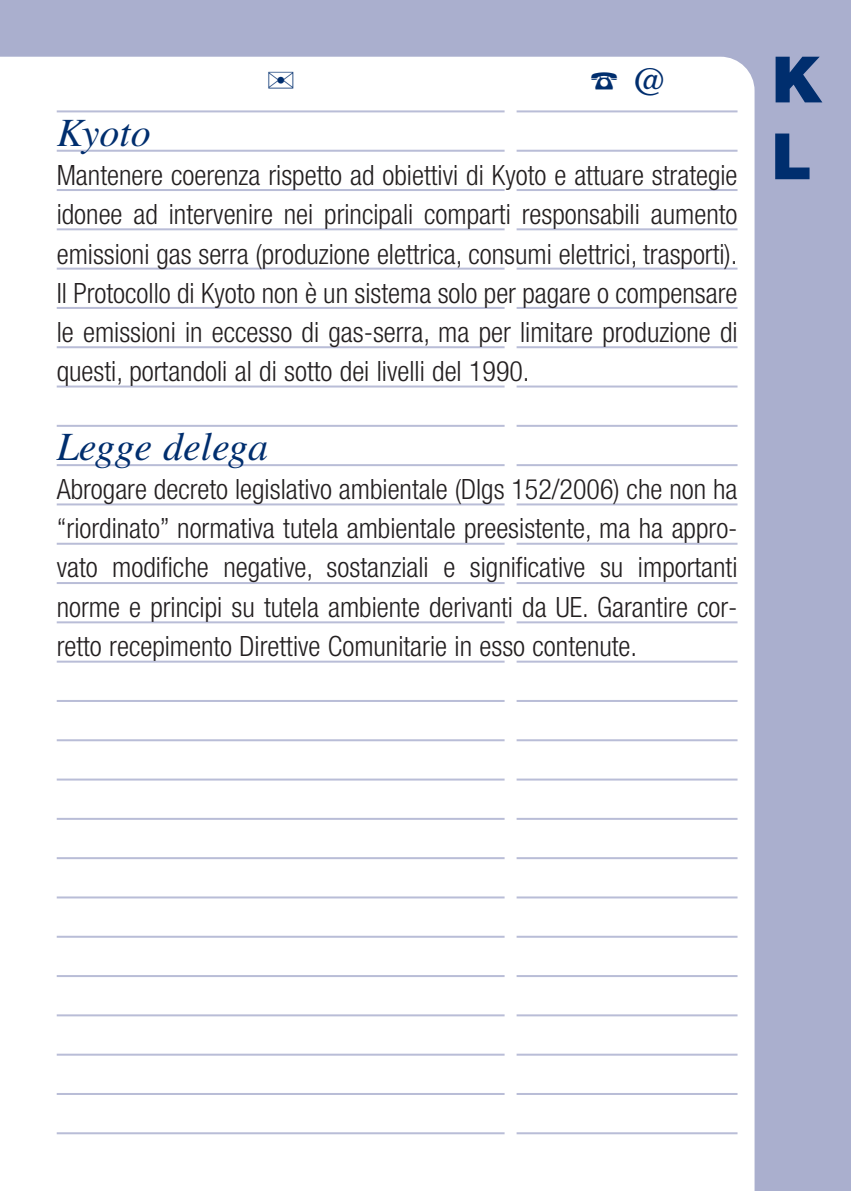
<style>
.page{position:relative;width:851px;height:1191px;background:#fff}
.page>*{position:absolute;margin:0;border:0;box-sizing:border-box;transform-origin:0 0}
.t1{font:900 64px/76.8px "Helvetica Neue";color:#002e6e}
.t2{font:italic 40px "Times";color:#002e6e}
.t3{font:40px "Times";color:#002e6e}
.t4{font:300 condensed 28px/39.2px "Helvetica Neue";color:#231f20;text-align:justify}
</style>
<div class="page">
<div style="left:0;top:0;width:850px;height:1190px;background:#aaafce"></div>
<div style="left:0;top:57px;width:754px;height:1133px;background:#fff"></div>
<hr style="left:57px;top:110px;width:680px;height:2px;background:#b9bdd7">
<hr style="left:57px;top:150px;width:680px;height:2px;background:#b9bdd7">
<hr style="left:57px;top:189px;width:680px;height:2px;background:#b9bdd7">
<hr style="left:57px;top:228px;width:680px;height:2px;background:#b9bdd7">
<hr style="left:57px;top:268px;width:680px;height:2px;background:#b9bdd7">
<hr style="left:57px;top:307px;width:680px;height:2px;background:#b9bdd7">
<hr style="left:57px;top:346px;width:680px;height:2px;background:#b9bdd7">
<hr style="left:57px;top:385px;width:680px;height:2px;background:#b9bdd7">
<hr style="left:57px;top:425px;width:680px;height:2px;background:#b9bdd7">
<hr style="left:57px;top:464px;width:680px;height:2px;background:#b9bdd7">
<hr style="left:57px;top:503px;width:680px;height:2px;background:#b9bdd7">
<hr style="left:57px;top:543px;width:680px;height:2px;background:#b9bdd7">
<hr style="left:57px;top:582px;width:680px;height:2px;background:#b9bdd7">
<hr style="left:57px;top:621px;width:680px;height:2px;background:#b9bdd7">
<hr style="left:57px;top:660px;width:680px;height:2px;background:#b9bdd7">
<hr style="left:57px;top:700px;width:680px;height:2px;background:#b9bdd7">
<hr style="left:57px;top:739px;width:680px;height:2px;background:#b9bdd7">
<hr style="left:57px;top:778px;width:680px;height:2px;background:#b9bdd7">
<hr style="left:57px;top:818px;width:680px;height:2px;background:#b9bdd7">
<hr style="left:57px;top:857px;width:680px;height:2px;background:#b9bdd7">
<hr style="left:57px;top:896px;width:680px;height:2px;background:#b9bdd7">
<hr style="left:57px;top:935px;width:680px;height:2px;background:#b9bdd7">
<hr style="left:57px;top:975px;width:680px;height:2px;background:#b9bdd7">
<hr style="left:57px;top:1014px;width:680px;height:2px;background:#b9bdd7">
<hr style="left:57px;top:1053px;width:680px;height:2px;background:#b9bdd7">
<hr style="left:57px;top:1093px;width:680px;height:2px;background:#b9bdd7">
<hr style="left:57px;top:1132px;width:680px;height:2px;background:#b9bdd7">
<div style="left:504px;top:91px;width:12px;height:1064px;background:#fff"></div>
<svg style="left:268px;top:72px;width:25px;height:16px"></svg>
<h2 class="t3" style="left:589px;top:67px;width:79px">☎ @</h2>
<h2 class="t2" style="left:57px;top:118px;width:95px">Kyoto</h2>
<p class="t4" style="left:57px;top:158px;width:682px">Mantenere coerenza rispetto ad obiettivi di Kyoto e attuare strategie idonee ad intervenire nei principali comparti responsabili aumento emissioni gas serra (produzione elettrica, consumi elettrici, trasporti).<br>Il Protocollo di Kyoto non è un sistema solo per pagare o compensare le emissioni in eccesso di gas-serra, ma per limitare produzione di questi, portandoli al di sotto dei livelli del 1990.</p>
<h2 class="t2" style="left:57px;top:432px;width:213px">Legge delega</h2>
<p class="t4" style="left:57px;top:472px;width:682px">Abrogare decreto legislativo ambientale (Dlgs 152/2006) che non ha “riordinato” normativa tutela ambientale preesistente, ma ha appro&shy;vato modifiche negative, sostanziali e significative su importanti norme e principi su tutela ambiente derivanti da UE. Garantire cor&shy;retto recepimento Direttive Comunitarie in esso contenute.</p>
<h1 class="t1" style="left:771px;top:47px;width:51px">K<br>L</h1>
</div>
